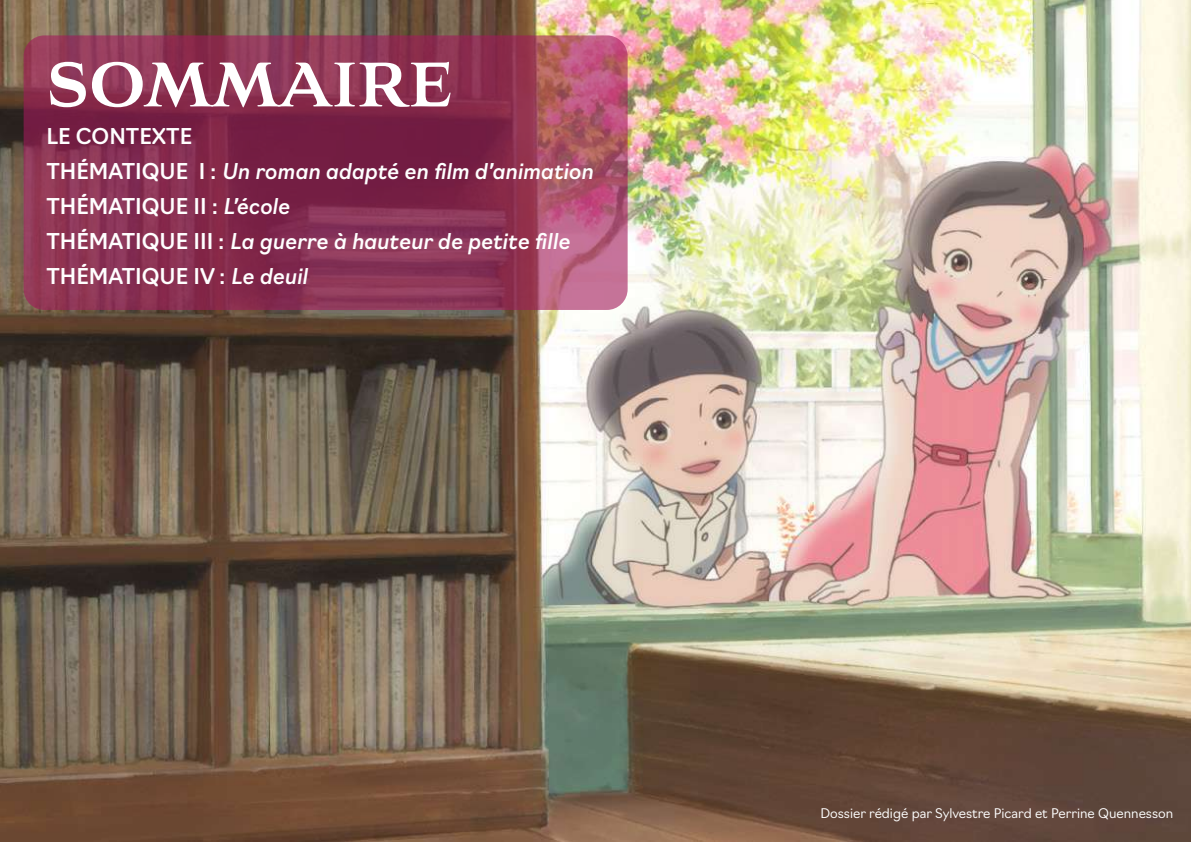
<style>
.page{position:relative;width:1191px;height:842px;background:#fff}
.page>*{position:absolute;margin:0;border:0;box-sizing:border-box;transform-origin:0 0}
.t1{font:900 78.6px "Aviano";color:#fff;scale:.71 1}
.t2{font:italic 500 21.3px/35.1px "Navigo";color:#fff}
.t3{font:300 13px "Navigo";color:#fff}
.s1{font-style:normal}
</style>
<div class="page">
<img style="left:0;top:0;width:1191px;height:842px">
<svg style="left:24px;top:35px;width:603px;height:275px;background:#8d3455"></svg>
<h1 class="t1" style="left:46px;top:45px;width:575px">SOMMAIRE</h1>
<p class="t2" style="left:46px;top:116px;width:548px"><span class="s1">LE CONTEXTE<br>THÉMATIQUE I :</span> Un roman adapté en film d’animation<br><span class="s1">THÉMATIQUE II :</span> L’école<br><span class="s1">THÉMATIQUE III :</span> La guerre à hauteur de petite fille<br><span class="s1">THÉMATIQUE IV :</span> Le deuil</p>
<p class="t3" style="left:820px;top:803px;width:354px">Dossier rédigé par Sylvestre Picard et Perrine Quennesson</p>
</div>
